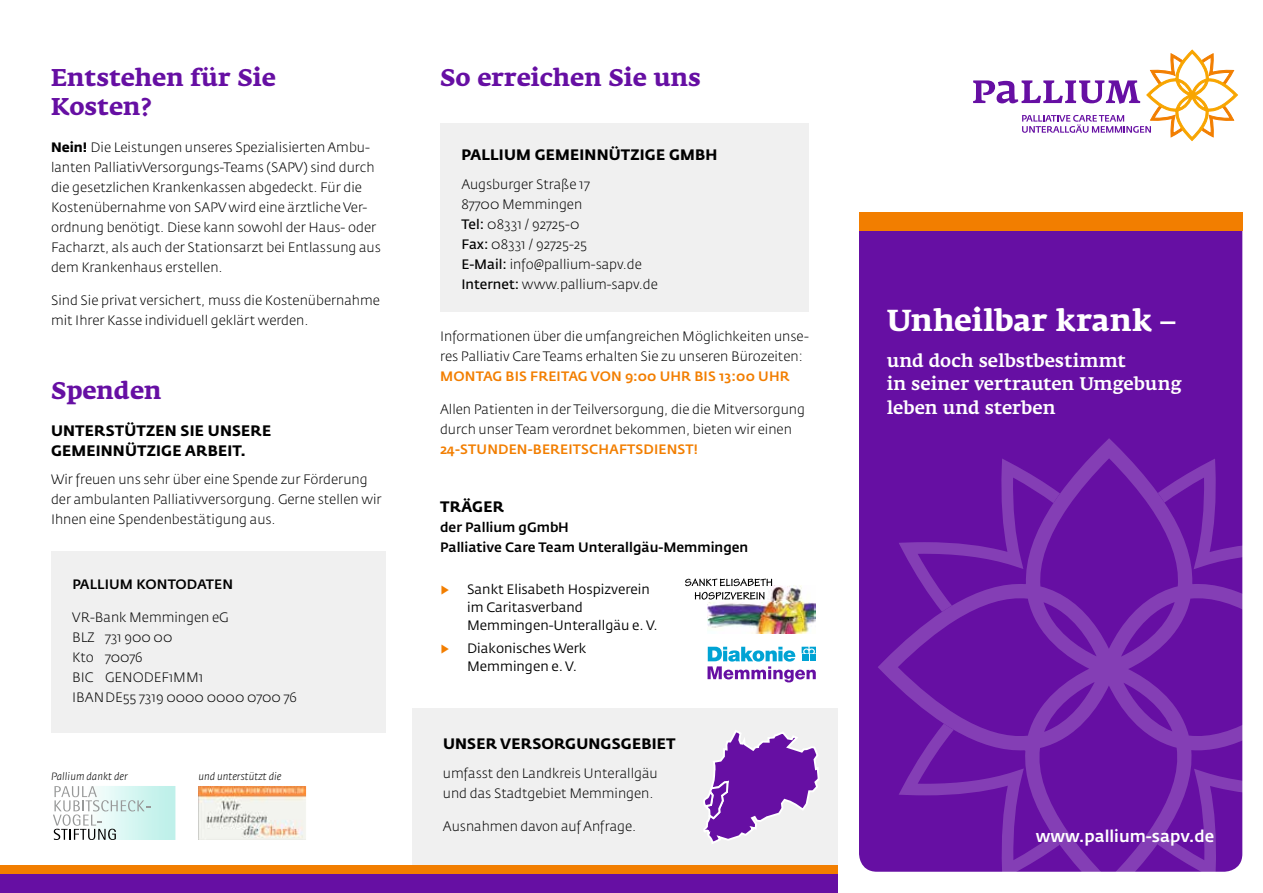
<style>
.page{position:relative;width:1263px;height:893px;background:#fff}
.page>*{position:absolute;margin:0;border:0;box-sizing:border-box;transform-origin:0 0}
.t1{font:700 30px "Fedra Serif A";color:#fff}
.t2{font:700 24px/28.8px "Fedra Serif A";color:#660fa3}
.t3{font:500 18px/24px "Fedra Serif A";letter-spacing:-.005em;color:#fff}
.t4{font:500 16.5px "Fedra Sans Std";color:#fff}
.t5{font:700 15px/20px "Fedra Sans Std";letter-spacing:.01em;color:#000}
.t6{font:300 13.5px/20px "Fedra Sans Std";color:#000}
.t7{font:13.5px/18px "Fedra Sans Std";color:#000}
.t8{font:500 13.5px/20px "Fedra Sans Std";color:#000}
.t9{font:500 13.5px "Fedra Sans Std";letter-spacing:.01em;color:#f27e00}
.t10{font:13.5px "Fedra Sans Std";color:#f27e00}
.t11{font:italic 300 10.5px "Fedra Sans Std";color:#000}
.s1{font-weight:700}
.s2{font-weight:400}
</style>
<div class="page">
<div style="left:440px;top:123px;width:369px;height:188px;background:#f0f0f0"></div>
<div style="left:412px;top:709px;width:426px;height:181px;background:#f0f0f0"></div>
<div style="left:51px;top:551px;width:334px;height:181px;background:#f0f0f0"></div>
<svg style="left:53px;top:786px;width:254px;height:54px"></svg>
<svg style="left:707px;top:647px;width:109px;height:35px"></svg>
<svg style="left:703px;top:730px;width:116px;height:114px"></svg>
<svg style="left:973px;top:49px;width:265px;height:92px"></svg>
<div style="left:859px;top:231px;width:383px;height:641px;background:#660fa3"></div>
<div style="left:859px;top:213px;width:383px;height:18px;background:#f27e00"></div>
<svg style="left:878px;top:438px;width:365px;height:434px;background:#6d1ba7"></svg>
<div style="left:0;top:866px;width:838px;height:9px;background:#f27e00"></div>
<div style="left:0;top:875px;width:838px;height:18px;background:#660fa3"></div>
<img style="left:707px;top:585px;width:109px;height:49px">
<svg style="left:685px;top:579px;width:87px;height:7px"></svg>
<svg style="left:695px;top:592px;width:69px;height:8px"></svg>
<h2 class="t2" style="left:51px;top:64px;width:226px">Entstehen für Sie<br>Kosten?</h2>
<p class="t6" style="left:51px;top:137px;width:331px"><span class="s1">Nein!</span> Die Leistungen unseres Spezialisierten Ambu&shy;lanten PalliativVersorgungs-Teams (SAPV) sind durch die gesetzlichen Krankenkassen abgedeckt. Für die Kostenübernahme von SAPV wird eine ärztliche Ver&shy;ordnung benötigt. Diese kann sowohl der Haus- oder Facharzt, als auch der Stationsarzt bei Entlassung aus dem Krankenhaus erstellen.</p>
<p class="t6" style="left:51px;top:290px;width:330px">Sind Sie privat versichert, muss die Kostenübernahme mit Ihrer Kasse individuell geklärt werden.</p>
<h2 class="t2" style="left:51px;top:376px;width:112px">Spenden</h2>
<p class="t5" style="left:51px;top:420px;width:222px">UNTERSTÜTZEN SIE UNSERE<br>GEMEINNÜTZIGE ARBEIT.</p>
<p class="t6" style="left:51px;top:469px;width:332px">Wir freuen uns sehr über eine Spende zur Förderung der ambulanten Palliativversorgung. Gerne stellen wir<br>Ihnen eine Spendenbestätigung aus.</p>
<p class="t8" style="left:72px;top:575px;width:162px">PALLIUM KONTODATEN</p>
<p class="t6" style="left:72px;top:607px;width:226px">VR-Bank Memmingen eG<br>BLZ 731 900 00<br>Kto 70076<br>BIC GENODEF1MM1<br>IBANDE55 7319 0000 0000 0700 76</p>
<p class="t11" style="left:51px;top:769px;width:78px">Pallium dankt der</p>
<p class="t11" style="left:198px;top:769px;width:85px">und unterstützt die</p>
<h2 class="t2" style="left:440px;top:64px;width:262px">So erreichen Sie uns</h2>
<p class="t5" style="left:461px;top:145px;width:257px">PALLIUM GEMEINNÜTZIGE GMBH</p>
<p class="t6" style="left:461px;top:174px;width:198px">Augsburger Straße 17<br>87700 Memmingen<br><span class="s2">Tel:</span> 08331 / 92725-0<br><span class="s2">Fax:</span> 08331 / 92725-25<br><span class="s2">E-Mail:</span> info@pallium-sapv.de<br><span class="s2">Internet:</span> www.pallium-sapv.de</p>
<p class="t6" style="left:440px;top:326px;width:370px">Informationen über die umfangreichen Möglichkeiten unse&shy;res Palliativ Care Teams erhalten Sie zu unseren Bürozeiten:</p>
<p class="t9" style="left:440px;top:368px;width:351px">MONTAG BIS FREITAG VON 9:00 UHR BIS 13:00 UHR</p>
<p class="t6" style="left:440px;top:399px;width:366px">Allen Patienten in der Teilversorgung, die die Mitversorgung durch unser Team verordnet bekommen, bieten wir einen</p>
<p class="t9" style="left:440px;top:441px;width:259px">24-STUNDEN-BEREITSCHAFTSDIENST!</p>
<p class="t5" style="left:440px;top:496px;width:65px">TRÄGER</p>
<p class="t8" style="left:440px;top:517px;width:310px">der Pallium gGmbH<br>Palliative Care Team Unterallgäu-Memmingen</p>
<p class="t10" style="left:440px;top:581px;width:10px">▶</p>
<p class="t7" style="left:467px;top:580px;width:192px">Sankt Elisabeth Hospizverein im Caritasverband<br>Memmingen-Unterallgäu e. V.</p>
<p class="t10" style="left:440px;top:640px;width:10px">▶</p>
<p class="t7" style="left:467px;top:639px;width:121px">Diakonisches Werk<br>Memmingen e. V.</p>
<p class="t5" style="left:443px;top:734px;width:234px">UNSER VERSORGUNGSGEBIET</p>
<p class="t6" style="left:443px;top:763px;width:216px">umfasst den Landkreis Unterallgäu und das Stadtgebiet Memmingen.</p>
<p class="t6" style="left:443px;top:816px;width:195px">Ausnahmen davon auf Anfrage.</p>
<h1 class="t1" style="left:887px;top:303px;width:290px">Unheilbar krank –</h1>
<h3 class="t3" style="left:887px;top:348px;width:296px">und doch selbstbestimmt<br>in seiner vertrauten Umgebung leben und sterben</h3>
<p class="t4" style="left:1036px;top:826px;width:180px">www.pallium-sapv.de</p>
</div>
